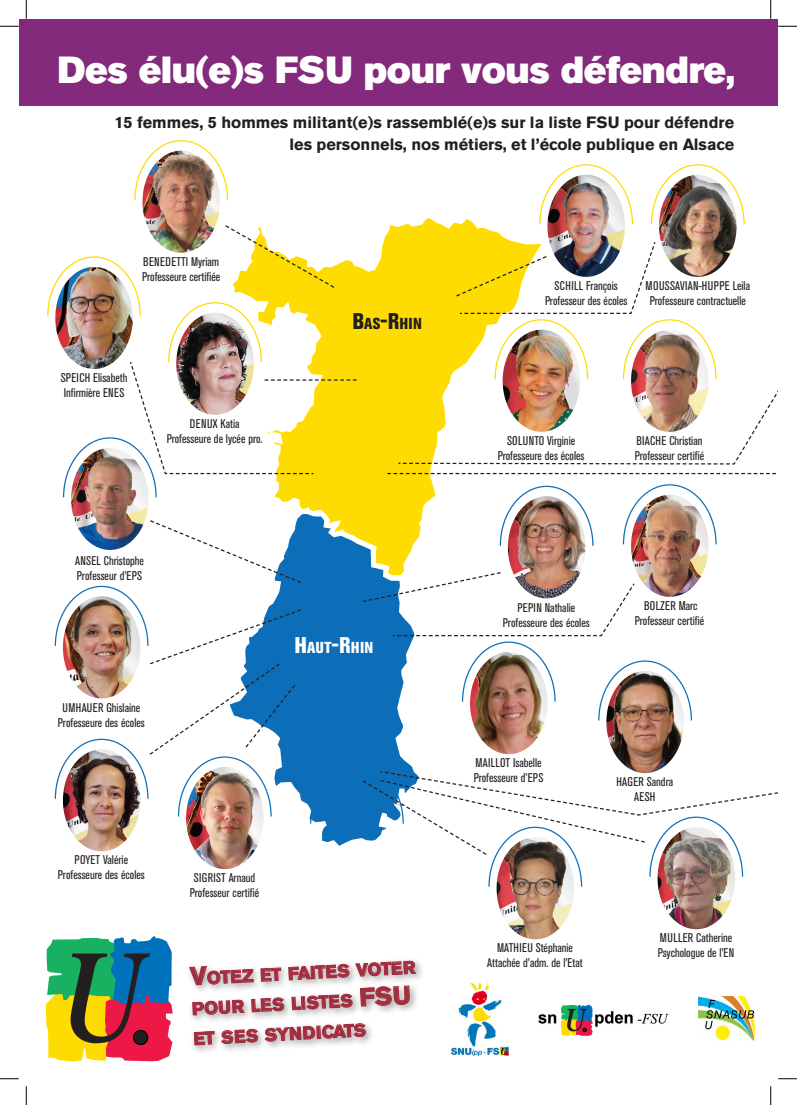
<style>
.page{position:relative;width:797px;height:1105px;background:#fff}
.page>*{position:absolute;margin:0;border:0;box-sizing:border-box;transform-origin:0 0}
.t1{font:37.5px "Akzidenz Grotesk BE Super";letter-spacing:-.01em;color:#fff}
.t2{font:700 17.5px "Akzidenz Grotesk BE";color:#a32c3e}
.t3{font:700 16.25px/22.5px "Akzidenz Grotesk BE";color:#231f20;text-align:right}
.t4{font:800 condensed 15.75px "Akzidenz Grotesk BE";color:#fff}
.t5{font:800 condensed 15.75px "Akzidenz Grotesk BE";color:#231f20}
.t6{font:condensed 12.5px "Akzidenz Grotesk BE";color:#231f20}
.t7{font:condensed 12.5px "Akzidenz Grotesk BE";letter-spacing:.02em;color:#231f20}
.s1{font-size:22.5px}
.s2{font-size:25px}
</style>
<div class="page">
<img style="left:451px;top:1054px;width:57px;height:2px">
<div style="left:19px;top:19px;width:751px;height:86px;background:#832a7c"></div>
<div style="left:770px;top:19px;width:7px;height:86px;background:#832a7c"></div>
<svg style="left:280px;top:218px;width:270px;height:537px"></svg>
<svg style="left:263px;top:501px;width:164px;height:320px;background:#5d989f"></svg>
<svg style="left:189px;top:929px;width:566px;height:125px"></svg>
<svg style="left:46px;top:936px;width:127px;height:125px;background:#7d7e5e"></svg>
<svg style="left:134px;top:140px;width:95px;height:61px"></svg>
<img style="left:142px;top:151px;width:78px;height:73px">
<svg style="left:538px;top:164px;width:95px;height:62px"></svg>
<img style="left:547px;top:175px;width:78px;height:66px">
<svg style="left:650px;top:164px;width:95px;height:62px"></svg>
<img style="left:659px;top:175px;width:77px;height:66px">
<svg style="left:499px;top:485px;width:95px;height:62px"></svg>
<img style="left:508px;top:496px;width:77px;height:75px">
<img style="left:71px;top:499px;width:78px;height:20px">
<img style="left:65px;top:818px;width:73px;height:33px">
<img style="left:606px;top:722px;width:78px;height:41px">
<img style="left:470px;top:722px;width:77px;height:32px">
<img style="left:496px;top:888px;width:78px;height:51px">
<img style="left:658px;top:888px;width:76px;height:41px">
<img style="left:186px;top:818px;width:77px;height:51px">
<svg style="left:622px;top:484px;width:95px;height:62px"></svg>
<img style="left:631px;top:495px;width:77px;height:93px">
<img style="left:54px;top:519px;width:248px;height:299px">
<img style="left:361px;top:571px;width:331px;height:151px">
<svg style="left:309px;top:763px;width:468px;height:125px"></svg>
<svg style="left:387px;top:473px;width:389px;height:1px"></svg>
<img style="left:47px;top:224px;width:309px;height:275px">
<img style="left:400px;top:241px;width:377px;height:224px">
<svg style="left:0;top:25px;width:19px;height:2px"></svg>
<svg style="left:778px;top:25px;width:19px;height:2px"></svg>
<svg style="left:0;top:1078px;width:19px;height:1px"></svg>
<svg style="left:778px;top:1078px;width:19px;height:1px"></svg>
<svg style="left:25px;top:0;width:2px;height:19px"></svg>
<svg style="left:25px;top:1086px;width:2px;height:19px"></svg>
<svg style="left:770px;top:0;width:1px;height:19px"></svg>
<svg style="left:770px;top:1086px;width:1px;height:19px"></svg>
<p class="t1" style="left:57px;top:48px;width:679px">Des élu(e)s FSU pour vous défendre,</p>
<p class="t3" style="left:114px;top:111px;width:621px">15 femmes, 5 hommes militant(e)s rassemblé(e)s sur la liste FSU pour défendre les personnels, nos métiers, et l’école publique en Alsace</p>
<p class="t6" style="left:143px;top:255px;width:77px">BENEDETTI Myriam</p>
<p class="t6" style="left:142px;top:270px;width:80px">Professeure certifiée</p>
<p class="t6" style="left:61px;top:371px;width:68px">SPEICH Elisabeth</p>
<p class="t6" style="left:64px;top:386px;width:62px">Infirmière ENES</p>
<p class="t6" style="left:190px;top:417px;width:51px">DENUX Katia</p>
<p class="t6" style="left:167px;top:432px;width:97px">Professeure de lycée pro.</p>
<p class="t5" style="left:352px;top:315px;width:71px"><span class="s1">B</span>AS<span class="s1">-R</span>HIN</p>
<p class="t6" style="left:75px;top:554px;width:70px">ANSEL Christophe</p>
<p class="t6" style="left:77px;top:569px;width:67px">Professeur d’EPS</p>
<p class="t6" style="left:62px;top:700px;width:79px">UMHAUER Ghislaine</p>
<p class="t6" style="left:58px;top:715px;width:88px">Professeure des écoles</p>
<p class="t4" style="left:294px;top:638px;width:81px"><span class="s1">H</span>AUT<span class="s1">-R</span>HIN</p>
<p class="t6" style="left:75px;top:853px;width:55px">POYET Valérie</p>
<p class="t6" style="left:58px;top:868px;width:88px">Professeure des écoles</p>
<p class="t6" style="left:194px;top:871px;width:63px">SIGRIST Arnaud</p>
<p class="t6" style="left:190px;top:886px;width:71px">Professeur certifié</p>
<p class="t2" style="left:190px;top:969px;width:227px;rotate:-3deg"><span class="s2">V</span>otez et faites voter</p>
<p class="t2" style="left:191px;top:999px;width:187px;rotate:-3deg">pour les listes <span class="s2">FSU</span></p>
<p class="t2" style="left:193px;top:1029px;width:174px;rotate:-3deg">et ses syndicats</p>
<p class="t6" style="left:554px;top:279px;width:65px">SCHILL François</p>
<p class="t6" style="left:545px;top:294px;width:84px">Professeur des écoles</p>
<p class="t7" style="left:645px;top:279px;width:106px">MOUSSAVIAN-HUPPE Leila</p>
<p class="t6" style="left:649px;top:294px;width:98px">Professeure contractuelle</p>
<p class="t6" style="left:507px;top:434px;width:70px">SOLUNTO Virginie</p>
<p class="t6" style="left:497px;top:449px;width:88px">Professeure des écoles</p>
<p class="t6" style="left:636px;top:434px;width:67px">BIACHE Christian</p>
<p class="t6" style="left:635px;top:449px;width:71px">Professeur certifié</p>
<p class="t6" style="left:517px;top:600px;width:59px">PEPIN Nathalie</p>
<p class="t6" style="left:503px;top:615px;width:88px">Professeure des écoles</p>
<p class="t6" style="left:644px;top:599px;width:55px">BOLZER Marc</p>
<p class="t6" style="left:635px;top:614px;width:71px">Professeur certifié</p>
<p class="t6" style="left:475px;top:756px;width:68px">MAILLOT Isabelle</p>
<p class="t6" style="left:473px;top:771px;width:71px">Professeure d’EPS</p>
<p class="t6" style="left:616px;top:775px;width:58px">HAGER Sandra</p>
<p class="t6" style="left:634px;top:790px;width:23px">AESH</p>
<p class="t6" style="left:497px;top:941px;width:78px">MATHIEU Stéphanie</p>
<p class="t6" style="left:487px;top:956px;width:97px">Attachée d’adm. de l’Etat</p>
<p class="t6" style="left:659px;top:931px;width:74px">MULLER Catherine</p>
<p class="t6" style="left:657px;top:946px;width:78px">Psychologue de l’EN</p>
</div>
